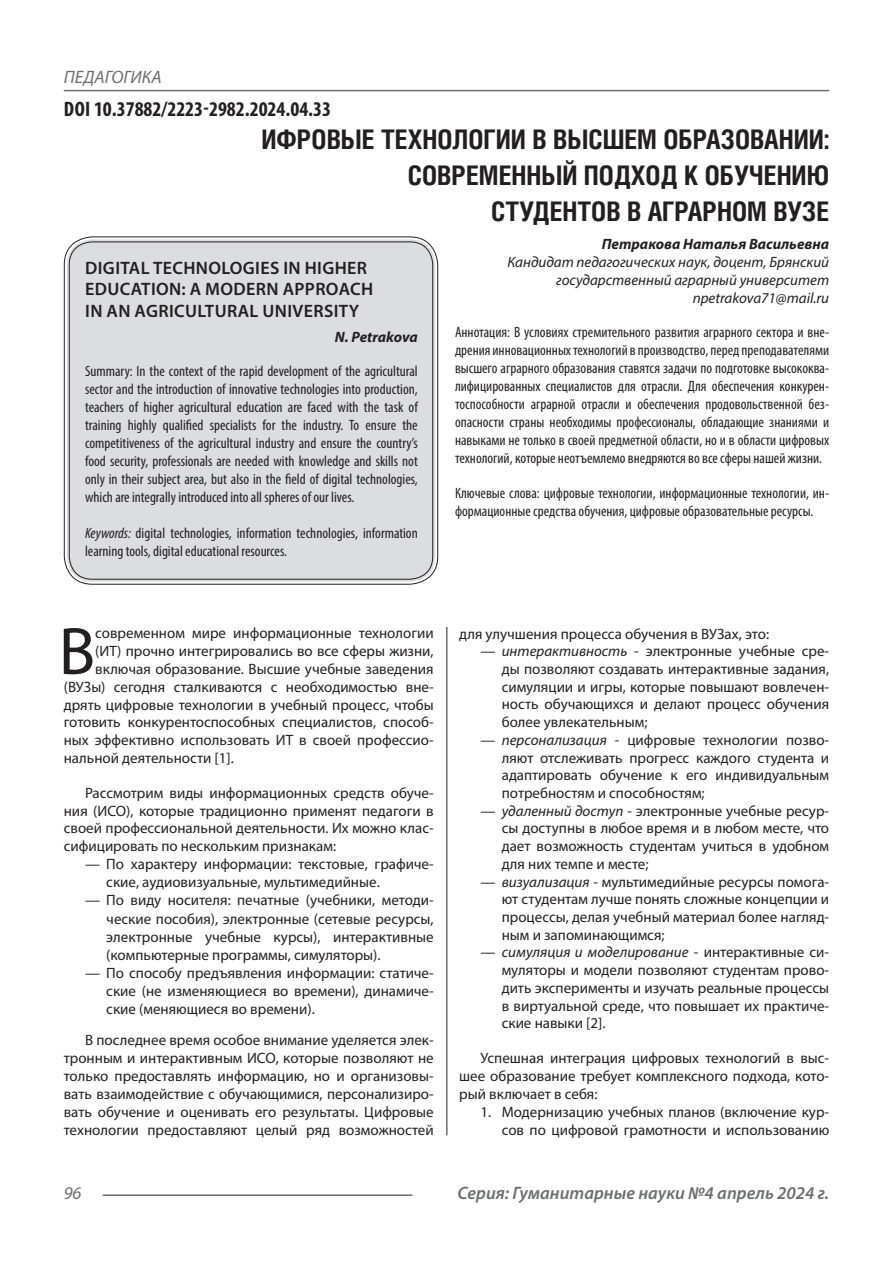
<style>
.page{position:relative;width:893px;height:1263px;background:#fff}
.page>*{position:absolute;margin:0;border:0;box-sizing:border-box;transform-origin:0 0}
.Статья_текст_первый{font:67.5px "Myriad Pro";color:#231f20}
.Статья_название{font:700 27px/36px "Helios Cond C";color:#231f20;text-align:right}
.ДОИ{font:700 condensed 21px "Myriad Pro";color:#231f20}
.Статья_название_англ{font:600 18px/21.6px "Myriad Pro";letter-spacing:.02em;color:#231f20}
.t1{font:italic 600 18px "Myriad Pro";color:#6c6d70}
.t2{font:italic 18px "Myriad Pro";color:#6c6d70}
.Статья_текст{font:15px/17.7px "Myriad Pro";color:#231f20;text-align:justify}
.Статья_аннотация_тек{font:condensed 15px/18px "Myriad Pro";color:#231f20;text-align:justify}
.Статья_аннотация_анг{font:condensed 15px/18px "Myriad Pro";color:#231f20;text-align:justify}
.Статья_текст_первый-2{font:15px "Myriad Pro";color:#231f20}
.Статья_автор_инфо{font:italic 15px/18px "Myriad Pro";color:#231f20;text-align:right}
.Статья_автор_фио_рус{font:italic 700 15px "Myriad Pro";color:#231f20}
.Статья_автор_англ{font:italic 700 15px "Myriad Pro";letter-spacing:-.01em;color:#231f20}
.s1{font-style:italic}
</style>
<div class="page">
<hr style="left:446px;top:128px;width:1px;height:1007px;background:#231f20">
<hr style="left:103px;top:1194px;width:309px;height:2px;background:#6c6d70">
<hr style="left:64px;top:90px;width:765px;height:1px;background:#6c6d70">
<div style="left:67px;top:239px;width:368px;height:343px;background:#dcdddf;border-radius:26px"></div>
<div style="left:69px;top:241px;width:364px;height:339px;border:1px solid #231f20;border-radius:23px"></div>
<p class="t2" style="left:64px;top:66px;width:100px">ПЕДАГОГИКА</p>
<p class="ДОИ" style="left:64px;top:96px;width:269px">DOI 10.37882/2223-2982.2024.04.33</p>
<p class="Статья_название" style="left:261px;top:121px;width:569px">ИФРОВЫЕ ТЕХНОЛОГИИ В ВЫСШЕМ ОБРАЗОВАНИИ:<br>СОВРЕМЕННЫЙ ПОДХОД К ОБУЧЕНИЮ</p>
<p class="Статья_название" style="left:491px;top:193px;width:339px">СТУДЕНТОВ В АГРАРНОМ ВУЗЕ</p>
<p class="Статья_автор_фио_рус" style="left:602px;top:235px;width:229px">Петракова Наталья Васильевна</p>
<p class="Статья_автор_инфо" style="left:507px;top:253px;width:323px">Кандидат педагогических наук, доцент, Брянский государственный аграрный университет</p>
<p class="Статья_автор_инфо" style="left:693px;top:289px;width:138px">npetrakova71@mail.ru</p>
<p class="Статья_аннотация_тек" style="left:455px;top:322px;width:376px">Аннотация: В условиях стремительного развития аграрного сектора и вне&shy;дрения инновационных технологий в производство, перед преподавателями высшего аграрного образования ставятся задачи по подготовке высококва&shy;лифицированных специалистов для отрасли. Для обеспечения конкурен&shy;тоспособности аграрной отрасли и обеспечения продовольственной без&shy;опасности страны необходимы профессионалы, обладающие знаниями и навыками не только в своей предметной области, но и в области цифровых технологий, которые неотъемлемо внедряются во все сферы нашей жизни.</p>
<p class="Статья_аннотация_тек" style="left:455px;top:484px;width:376px">Ключевые слова: цифровые технологии, информационные технологии, ин&shy;формационные средства обучения, цифровые образовательные ресурсы.</p>
<p class="Статья_название_англ" style="left:85px;top:256px;width:289px">DIGITAL TECHNOLOGIES IN HIGHER<br>EDUCATION: A MODERN APPROACH</p>
<p class="Статья_название_англ" style="left:85px;top:300px;width:276px">IN AN AGRICULTURAL UNIVERSITY</p>
<p class="Статья_автор_англ" style="left:335px;top:327px;width:84px">N. Petrakova</p>
<p class="Статья_аннотация_анг" style="left:85px;top:362px;width:334px">Summary: In the context of the rapid development of the agricultural sector and the introduction of innovative technologies into production, teachers of higher agricultural education are faced with the task of training highly qualified specialists for the industry. To ensure the competitiveness of the agricultural industry and ensure the country’s food security, professionals are needed with knowledge and skills not only in their subject area, but also in the field of digital technologies, which are integrally introduced into all spheres of our lives.</p>
<p class="Статья_аннотация_анг" style="left:85px;top:524px;width:334px"><span class="s1">Keywords:</span> digital technologies, information technologies, information learning tools, digital educational resources.</p>
<p class="Статья_текст_первый" style="left:59px;top:610px;width:38px">В</p>
<p class="Статья_текст_первый-2" style="left:95px;top:624px;width:340px">современном мире информационные технологии</p>
<p class="Статья_текст_первый-2" style="left:95px;top:642px;width:340px">(ИТ) прочно интегрировались во все сферы жизни,</p>
<p class="Статья_текст_первый-2" style="left:95px;top:660px;width:340px">включая образование. Высшие учебные заведения</p>
<p class="Статья_текст_первый-2" style="left:64px;top:677px;width:371px">(ВУЗы) сегодня сталкиваются с необходимостью вне-</p>
<p class="Статья_текст_первый-2" style="left:64px;top:695px;width:371px">дрять цифровые технологии в учебный процесс, чтобы</p>
<p class="Статья_текст_первый-2" style="left:64px;top:713px;width:371px">готовить конкурентоспособных специалистов, способ-</p>
<p class="Статья_текст_первый-2" style="left:64px;top:731px;width:371px">ных эффективно использовать ИТ в своей профессио-</p>
<p class="Статья_текст_первый-2" style="left:64px;top:749px;width:172px">нальной деятельности [1].</p>
<p class="Статья_текст" style="left:64px;top:783px;width:371px;text-indent:21px">Рассмотрим виды информационных средств обуче&shy;ния (ИСО), которые традиционно применят педагоги в своей профессиональной деятельности. Их можно клас&shy;сифицировать по нескольким признакам:</p>
<p class="Статья_текст" style="left:106px;top:855px;width:329px;line-height:18.1px;text-indent:-21px">— По характеру информации: текстовые, графиче&shy;ские, аудиовизуальные, мультимедийные.</p>
<p class="Статья_текст" style="left:106px;top:891px;width:329px;line-height:18.1px;text-indent:-21px">— По виду носителя: печатные (учебники, методи&shy;ческие пособия), электронные (сетевые ресурсы, электронные учебные курсы), интерактивные (компьютерные программы, симуляторы).</p>
<p class="Статья_текст" style="left:106px;top:963px;width:329px;line-height:18.1px;text-indent:-21px">— По способу предъявления информации: статиче&shy;ские (не изменяющиеся во времени), динамиче&shy;ские (меняющиеся во времени).</p>
<p class="Статья_текст" style="left:64px;top:1030px;width:371px;line-height:18.1px;text-indent:21px">В последнее время особое внимание уделяется элек&shy;тронным и интерактивным ИСО, которые позволяют не только предоставлять информацию, но и организовы&shy;вать взаимодействие с обучающимися, персонализиро&shy;вать обучение и оценивать его результаты. Цифровые технологии предоставляют целый ряд возможностей</p>
<p class="Статья_текст" style="left:459px;top:624px;width:311px">для улучшения процесса обучения в ВУЗах, это:</p>
<p class="Статья_текст" style="left:502px;top:642px;width:329px;text-indent:-21px">— <span class="s1">интерактивность</span> - электронные учебные сре&shy;ды позволяют создавать интерактивные задания, симуляции и игры, которые повышают вовлечен&shy;ность обучающихся и делают процесс обучения более увлекательным;</p>
<p class="Статья_текст" style="left:502px;top:731px;width:329px;text-indent:-21px">— <span class="s1">персонализация</span> - цифровые технологии позво&shy;ляют отслеживать прогресс каждого студента и адаптировать обучение к его индивидуальным потребностям и способностям;</p>
<p class="Статья_текст" style="left:502px;top:801px;width:329px;text-indent:-21px">— <span class="s1">удаленный доступ</span> - электронные учебные ресур&shy;сы доступны в любое время и в любом месте, что дает возможность студентам учиться в удобном для них темпе и месте;</p>
<p class="Статья_текст" style="left:502px;top:872px;width:329px;text-indent:-21px">— <span class="s1">визуализация</span> - мультимедийные ресурсы помога&shy;ют студентам лучше понять сложные концепции и процессы, делая учебный материал более нагляд&shy;ным и запоминающимся;</p>
<p class="Статья_текст" style="left:502px;top:943px;width:329px;text-indent:-21px">— <span class="s1">симуляция и моделирование</span> - интерактивные си&shy;муляторы и модели позволяют студентам прово&shy;дить эксперименты и изучать реальные процессы в виртуальной среде, что повышает их практиче&shy;ские навыки [2].</p>
<p class="Статья_текст" style="left:459px;top:1049px;width:371px;text-indent:21px">Успешная интеграция цифровых технологий в выс&shy;шее образование требует комплексного подхода, кото&shy;рый включает в себя:</p>
<p class="Статья_текст" style="left:480px;top:1103px;width:350px;text-align:right">1. Модернизацию учебных планов (включение кур&shy;сов по цифровой грамотности и использованию</p>
<p class="t2" style="left:64px;top:1182px;width:19px">96</p>
<p class="t1" style="left:457px;top:1182px;width:373px">Серия: Гуманитарные науки №4 апрель 2024 г.</p>
</div>
